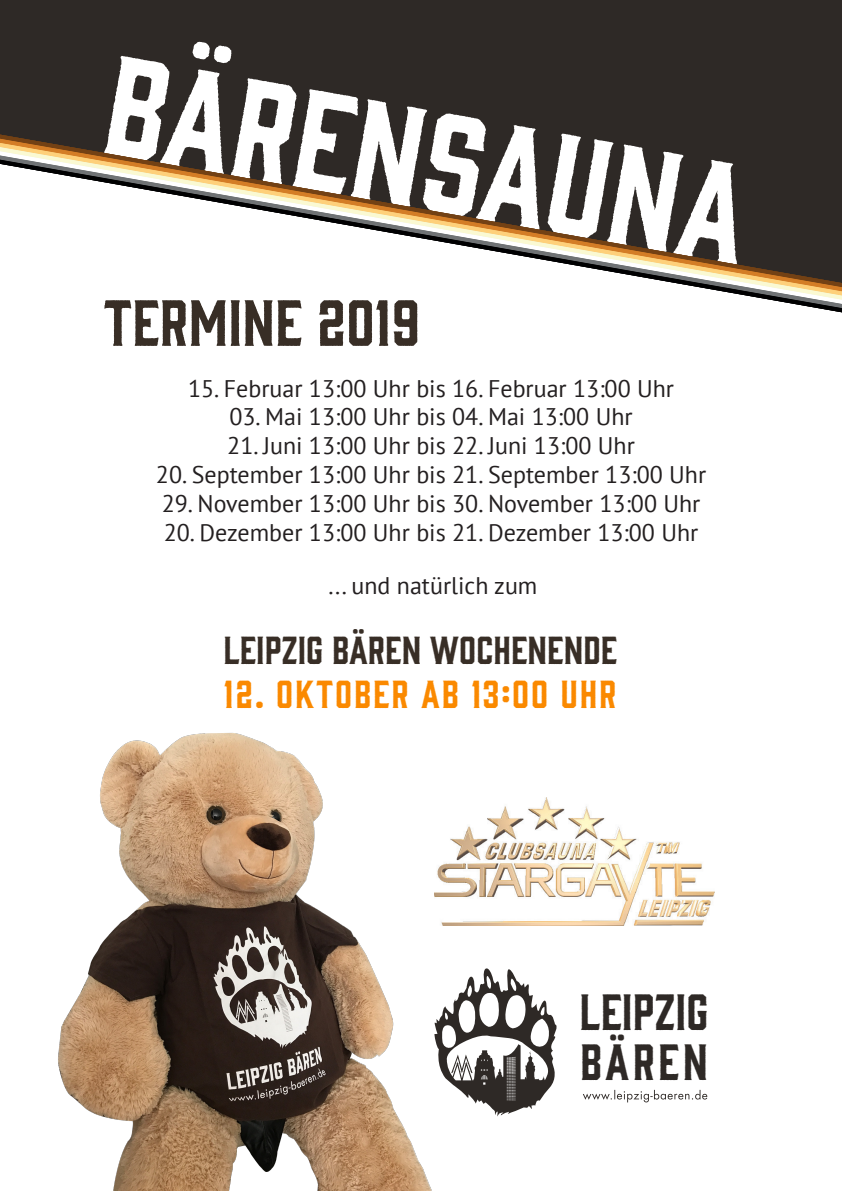
<style>
.page{position:relative;width:842px;height:1191px;background:#fff}
.page>*{position:absolute;margin:0;border:0;box-sizing:border-box;transform-origin:0 0}
.t1{font:130px "Gin Rough";color:#fff}
.t2{font:60px "Gin Rough";color:#382e26}
.t3{font:46.9px/50.3px "Gin Rough";color:#2e2926}
.t4{font:36px "Gin Rough";color:#382e26}
.t5{font:36px "Gin Rough";letter-spacing:.05em;color:#fa8900}
.t6{font:24px "PT Sans";color:#231f20}
</style>
<div class="page">
<div style="left:0;top:0;width:842px;height:135px;background:#2e2926"></div>
<svg style="left:437px;top:968px;width:120px;height:148px"></svg>
<svg style="left:583px;top:1089px;width:124px;height:13px"></svg>
<img style="left:437px;top:797px;width:278px;height:129px">
<img style="left:58px;top:732px;width:379px;height:458px">
<hr style="left:0;top:135px;width:842px;height:4px;background:#2e2926">
<hr style="left:0;top:139px;width:842px;height:4px;background:#2e2926">
<svg style="left:0;top:143px;width:842px;height:4px;background:#372e26"></svg>
<svg style="left:0;top:147px;width:842px;height:4px;background:#3d332a"></svg>
<svg style="left:0;top:151px;width:842px;height:4px;background:#42392f"></svg>
<svg style="left:0;top:155px;width:842px;height:5px;background:#463d33"></svg>
<svg style="left:0;top:160px;width:842px;height:152px"></svg>
<p class="t1" style="left:123px;top:15px;width:651px;rotate:10deg">BÄRENSAUNA</p>
<p class="t2" style="left:103px;top:281px;width:318px">TERMINE 2019</p>
<p class="t6" style="left:188px;top:373px;width:488px">15. Februar 13:00 Uhr bis 16. Februar 13:00 Uhr</p>
<p class="t6" style="left:229px;top:401px;width:405px">03. Mai 13:00 Uhr bis 04. Mai 13:00 Uhr</p>
<p class="t6" style="left:227px;top:430px;width:409px">21. Juni 13:00 Uhr bis 22. Juni 13:00 Uhr</p>
<p class="t6" style="left:156px;top:459px;width:552px">20. September 13:00 Uhr bis 21. September 13:00 Uhr</p>
<p class="t6" style="left:162px;top:488px;width:540px">29. November 13:00 Uhr bis 30. November 13:00 Uhr</p>
<p class="t6" style="left:164px;top:517px;width:536px">20. Dezember 13:00 Uhr bis 21. Dezember 13:00 Uhr</p>
<p class="t6" style="left:328px;top:570px;width:210px">... und natürlich zum</p>
<p class="t4" style="left:223px;top:626px;width:395px">LEIPZIG BÄREN WOCHENENDE</p>
<p class="t5" style="left:224px;top:669px;width:394px">12. OKTOBER AB 13:00 UHR</p>
<p class="t3" style="left:580px;top:983px;width:131px">LEIPZIG<br>BÄREN</p>
</div>
